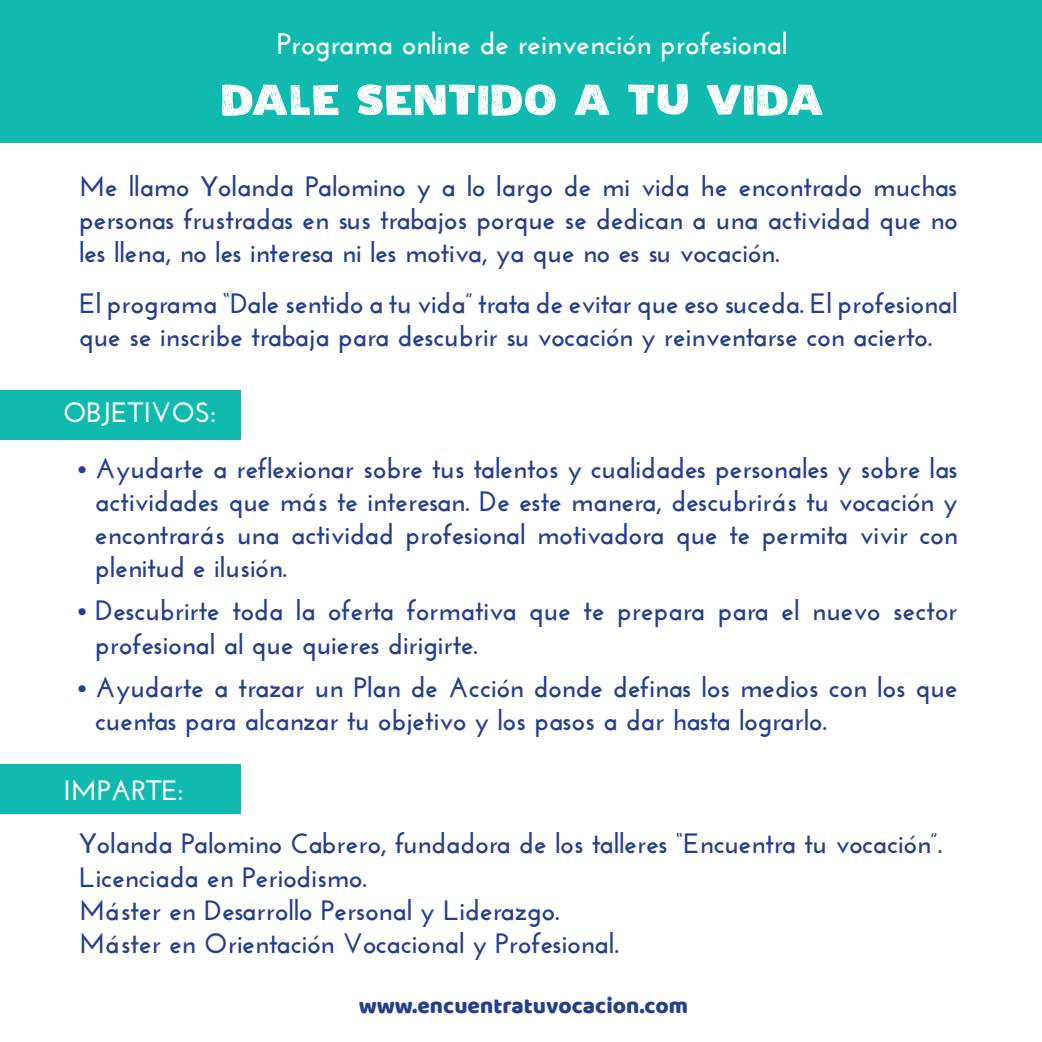
<style>
.page{position:relative;width:1042px;height:1042px;background:#fff}
.page>*{position:absolute;margin:0;border:0;box-sizing:border-box;transform-origin:0 0}
.t1{font:43.75px "DK Zealand";color:#fff;scale:1.22 1}
.t2{font:700 29.75px "Josefin Sans";color:#fff}
.t3{font:700 28px/33.2px "Josefin Sans";color:#253f8e}
.t4{font:700 28px "Josefin Sans";color:#fff}
.t5{font:22.75px "Baloo";color:#253f8e}
</style>
<div class="page">
<div style="left:0;top:0;width:1042px;height:143px;background:#10baae"></div>
<div style="left:0;top:390px;width:241px;height:49px;background:#10baae"></div>
<div style="left:0;top:764px;width:241px;height:50px;background:#10baae"></div>
<p class="t2" style="left:277px;top:26px;width:512px">Programa online de reinvención profesional</p>
<p class="t1" style="left:220px;top:75px;width:496px">DALE SENTIDO A TU VIDA</p>
<p class="t3" style="left:79px;top:170px;width:880px;text-align:justify">Me llamo Yolanda Palomino y a lo largo de mi vida he encontrado muchas personas frustradas en sus trabajos porque se dedican a una actividad que no les llena, no les interesa ni les motiva, ya que no es su vocación.</p>
<p class="t3" style="left:79px;top:287px;width:880px">El programa “Dale sentido a tu vida” trata de evitar que eso suceda. El profesional que se inscribe trabaja para descubrir su vocación y reinventarse con acierto.</p>
<p class="t4" style="left:63px;top:396px;width:154px">OBJETIVOS:</p>
<p class="t3" style="left:95px;top:451px;width:864px;text-align:justify;text-indent:-20px">• Ayudarte a reflexionar sobre tus talentos y cualidades personales y sobre las actividades que más te interesan. De este manera, descubrirás tu vocación y encontrarás una actividad profesional motivadora que te permita vivir con plenitud e ilusión.</p>
<p class="t3" style="left:95px;top:594px;width:864px;text-indent:-20px">• Descubrirte toda la oferta formativa que te prepara para el nuevo sector profesional al que quieres dirigirte.</p>
<p class="t3" style="left:95px;top:671px;width:864px;text-indent:-20px">• Ayudarte a trazar un Plan de Acción donde definas los medios con los que cuentas para alcanzar tu objetivo y los pasos a dar hasta lograrlo.</p>
<p class="t4" style="left:63px;top:773px;width:122px">IMPARTE:</p>
<p class="t3" style="left:79px;top:827px;width:865px">Yolanda Palomino Cabrero, fundadora de los talleres “Encuentra tu vocación”.</p>
<p class="t3" style="left:79px;top:860px;width:289px">Licenciada en Periodismo.</p>
<p class="t3" style="left:79px;top:893px;width:482px">Máster en Desarrollo Personal y Liderazgo.</p>
<p class="t3" style="left:79px;top:927px;width:541px">Máster en Orientación Vocacional y Profesional.</p>
<p class="t5" style="left:359px;top:991px;width:330px">www.encuentratuvocacion.com</p>
</div>
